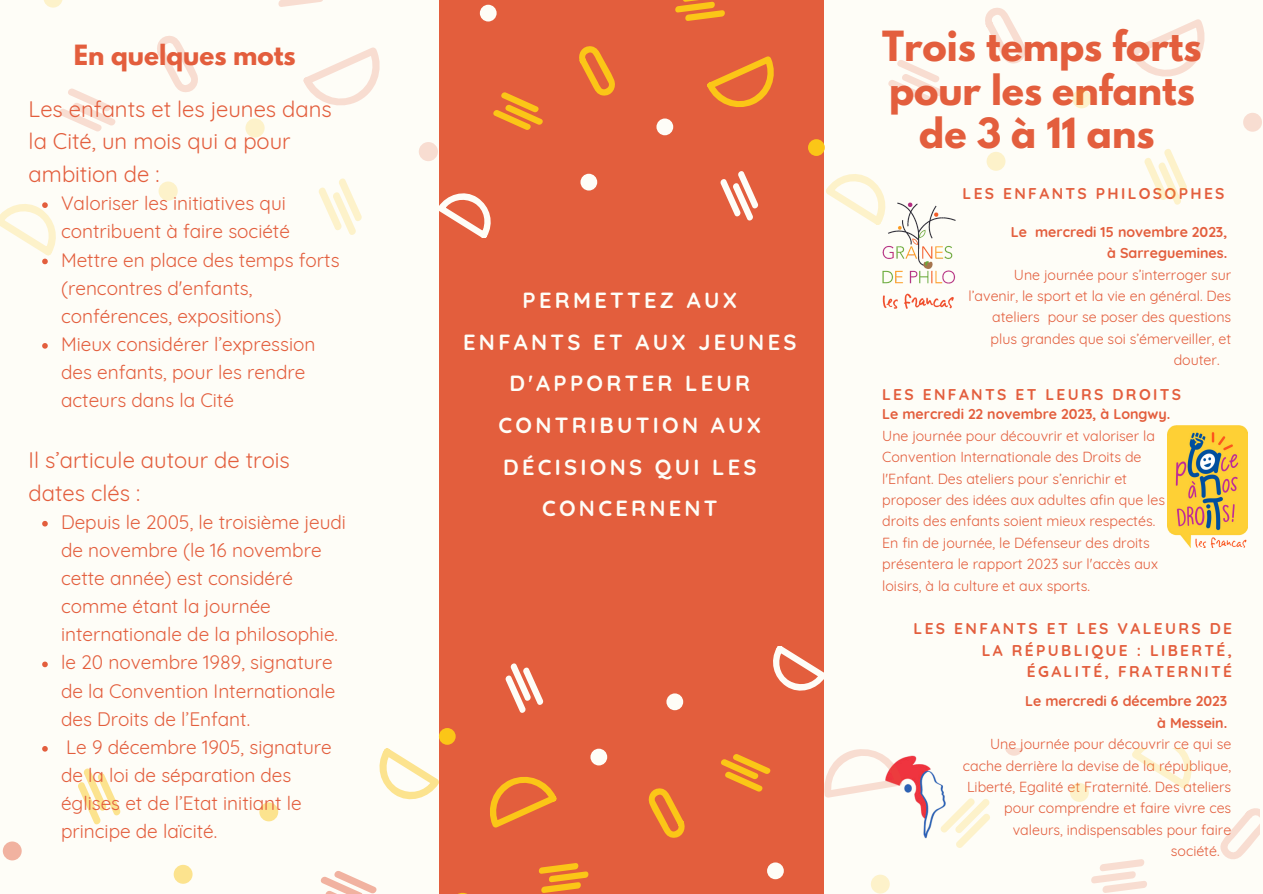
<style>
.page{position:relative;width:1263px;height:894px;background:#fff}
.page>*{position:absolute;margin:0;border:0;box-sizing:border-box;transform-origin:0 0}
.t1{font:700 36.75px/43.5px "League Spartan";color:#e35e3d;text-align:center}
.t2{font:700 24.75px "League Spartan";color:#e35e3d}
.t3{font:22.05px/32.5px "Quicksand";color:#e35e3d}
.t4{font:700 21.9px/41.5px "Quicksand";letter-spacing:.15em;color:#fefdf7;text-align:center}
.t5{font:19.05px/28px "Quicksand";color:#e35e3d}
.t6{font:700 15.6px/21.3px "Quicksand";letter-spacing:.15em;color:#e35e3d;text-align:right}
.t7{font:14.25px/21.3px "Quicksand";color:#e35e3d}
.t8{font:700 14.25px "Quicksand";color:#e35e3d}
.s1{font-weight:700}
</style>
<div class="page">
<div style="left:0;top:0;width:1263px;height:893px;background:#fefdf7"></div>
<div style="left:439px;top:0;width:385px;height:893px;background:#e35e3d"></div>
<svg style="left:59px;top:88px;width:57px;height:44px"></svg>
<svg style="left:44px;top:0;width:19px;height:8px"></svg>
<svg style="left:157px;top:36px;width:41px;height:56px"></svg>
<div style="left:159px;top:181px;width:19px;height:20px;background:#fdf2ca;border-radius:50%"></div>
<svg style="left:303px;top:47px;width:77px;height:59px"></svg>
<svg style="left:278px;top:0;width:45px;height:7px"></svg>
<div style="left:245px;top:118px;width:20px;height:19px;background:#fdf2ca;border-radius:50%"></div>
<div style="left:419px;top:142px;width:18px;height:19px;background:#f8ddd1;border-radius:50%"></div>
<svg style="left:318px;top:178px;width:44px;height:57px"></svg>
<svg style="left:493px;top:92px;width:50px;height:38px"></svg>
<svg style="left:439px;top:193px;width:52px;height:45px"></svg>
<div style="left:480px;top:5px;width:17px;height:16px;background:#fefdf7;border-radius:50%"></div>
<svg style="left:579px;top:46px;width:36px;height:50px"></svg>
<div style="left:580px;top:174px;width:17px;height:16px;background:#fefdf7;border-radius:50%"></div>
<svg style="left:707px;top:56px;width:67px;height:51px"></svg>
<svg style="left:675px;top:0;width:50px;height:21px"></svg>
<div style="left:656px;top:118px;width:17px;height:17px;background:#fefdf7;border-radius:50%"></div>
<div style="left:808px;top:139px;width:17px;height:17px;background:#fbc617;border-radius:50%"></div>
<svg style="left:720px;top:171px;width:38px;height:50px"></svg>
<svg style="left:320px;top:871px;width:57px;height:22px"></svg>
<svg style="left:379px;top:748px;width:60px;height:52px"></svg>
<svg style="left:259px;top:802px;width:19px;height:19px"></svg>
<svg style="left:174px;top:864px;width:19px;height:19px"></svg>
<div style="left:3px;top:841px;width:19px;height:19px;background:#f1b2a0;border-radius:50%"></div>
<svg style="left:78px;top:768px;width:43px;height:57px"></svg>
<svg style="left:721px;top:754px;width:50px;height:38px"></svg>
<svg style="left:773px;top:646px;width:51px;height:45px"></svg>
<div style="left:767px;top:862px;width:17px;height:17px;background:#fefdf7;border-radius:50%"></div>
<svg style="left:648px;top:788px;width:37px;height:50px"></svg>
<div style="left:666px;top:693px;width:17px;height:17px;background:#fefdf7;border-radius:50%"></div>
<svg style="left:490px;top:777px;width:67px;height:50px"></svg>
<svg style="left:538px;top:863px;width:51px;height:30px"></svg>
<div style="left:590px;top:748px;width:17px;height:17px;background:#fefdf7;border-radius:50%"></div>
<div style="left:439px;top:727px;width:17px;height:17px;background:#fbc617;border-radius:50%"></div>
<svg style="left:505px;top:663px;width:39px;height:50px"></svg>
<svg style="left:0;top:202px;width:56px;height:62px"></svg>
<svg style="left:42px;top:343px;width:6px;height:5px"></svg>
<svg style="left:42px;top:520px;width:6px;height:6px"></svg>
<svg style="left:42px;top:661px;width:6px;height:6px"></svg>
<svg style="left:42px;top:746px;width:6px;height:5px"></svg>
<img style="left:904px;top:755px;width:40px;height:84px">
<img style="left:876px;top:203px;width:80px;height:105px">
<img style="left:1167px;top:425px;width:80px;height:122px">
<svg style="left:888px;top:60px;width:56px;height:43px"></svg>
<svg style="left:826px;top:174px;width:64px;height:50px"></svg>
<svg style="left:985px;top:8px;width:41px;height:56px"></svg>
<div style="left:987px;top:152px;width:18px;height:19px;background:#fdf2ca;border-radius:50%"></div>
<svg style="left:1129px;top:19px;width:76px;height:58px"></svg>
<div style="left:1072px;top:89px;width:19px;height:19px;background:#fdf2ca;border-radius:50%"></div>
<div style="left:1243px;top:113px;width:19px;height:19px;background:#f8ddd1;border-radius:50%"></div>
<svg style="left:1144px;top:149px;width:43px;height:56px"></svg>
<svg style="left:824px;top:749px;width:80px;height:48px"></svg>
<div style="left:871px;top:874px;width:19px;height:19px;background:#fdf2ca;border-radius:50%"></div>
<svg style="left:1005px;top:748px;width:18px;height:7px"></svg>
<svg style="left:938px;top:795px;width:52px;height:53px"></svg>
<svg style="left:1091px;top:859px;width:56px;height:34px"></svg>
<svg style="left:1132px;top:748px;width:60px;height:41px"></svg>
<svg style="left:1220px;top:808px;width:40px;height:51px"></svg>
<svg style="left:1070px;top:782px;width:19px;height:19px"></svg>
<p class="t2" style="left:74px;top:42px;width:224px">En quelques mots</p>
<p class="t3" style="left:29px;top:92px;width:305px">Les enfants et les jeunes dans la Cité, un mois qui a pour ambition de :</p>
<p class="t5" style="left:61px;top:189px;width:230px">Valoriser les initiatives qui contribuent à faire société</p>
<p class="t5" style="left:61px;top:245px;width:280px">Mettre en place des temps forts (rencontres d'enfants, conférences, expositions)</p>
<p class="t5" style="left:61px;top:329px;width:256px">Mieux considérer l’expression des enfants, pour les rendre acteurs dans la Cité</p>
<p class="t3" style="left:29px;top:443px;width:263px">Il s’articule autour de trois dates clés :</p>
<p class="t5" style="left:61px;top:507px;width:286px">Depuis le 2005, le troisième jeudi de novembre (le 16 novembre cette année) est considéré comme étant la journée internationale de la philosophie.</p>
<p class="t5" style="left:61px;top:648px;width:276px">le 20 novembre 1989, signature de la Convention Internationale des Droits de l’Enfant.</p>
<p class="t5" style="left:61px;top:732px;width:272px">Le 9 décembre 1905, signature de la loi de séparation des églises et de l’Etat initiant le principe de laïcité.</p>
<p class="t4" style="left:463px;top:279px;width:335px">PERMETTEZ AUX<br>ENFANTS ET AUX JEUNES<br>D'APPORTER LEUR<br>CONTRIBUTION AUX<br>DÉCISIONS QUI LES<br>CONCERNENT</p>
<p class="t1" style="left:882px;top:29px;width:321px">Trois temps forts pour les enfants de 3 à 11 ans</p>
<p class="t6" style="left:963px;top:182px;width:263px">LES ENFANTS PHILOSOPHES</p>
<p class="t8" style="left:1011px;top:222px;width:218px">Le mercredi 15 novembre 2023,</p>
<p class="t8" style="left:1107px;top:244px;width:122px">à Sarreguemines.</p>
<p class="t7" style="left:1014px;top:263px;width:219px">Une journée pour s’interroger sur</p>
<p class="t7" style="left:969px;top:285px;width:264px">l’avenir, le sport et la vie en général. Des</p>
<p class="t7" style="left:992px;top:306px;width:241px">ateliers pour se poser des questions</p>
<p class="t7" style="left:990px;top:327px;width:242px">plus grandes que soi s’émerveiller, et</p>
<p class="t7" style="left:1174px;top:349px;width:47px">douter.</p>
<p class="t6" style="left:882px;top:384px;width:300px">LES ENFANTS ET LEURS DROITS</p>
<p class="t7" style="left:882px;top:403px;width:290px"><span class="s1">Le mercredi 22 novembre 2023, à Longwy.<br></span>Une journée pour découvrir et valoriser la Convention Internationale des Droits de l'Enfant. Des ateliers pour s’enrichir et proposer des idées aux adultes afin que les droits des enfants soient mieux respectés.</p>
<p class="t7" style="left:882px;top:531px;width:277px">En fin de journée, le Défenseur des droits présentera le rapport 2023 sur l'accès aux loisirs, à la culture et aux sports.</p>
<p class="t6" style="left:914px;top:617px;width:320px">LES ENFANTS ET LES VALEURS DE<br>LA RÉPUBLIQUE : LIBERTÉ,<br>ÉGALITÉ, FRATERNITÉ</p>
<p class="t8" style="left:1025px;top:692px;width:204px">Le mercredi 6 décembre 2023</p>
<p class="t8" style="left:1157px;top:713px;width:72px">à Messein.</p>
<p class="t7" style="left:990px;top:733px;width:243px">Une journée pour découvrir ce qui se</p>
<p class="t7" style="left:963px;top:754px;width:270px">cache derrière la devise de la république,</p>
<p class="t7" style="left:967px;top:775px;width:266px">Liberté, Egalité et Fraternité. Des ateliers</p>
<p class="t7" style="left:1004px;top:797px;width:229px">pour comprendre et faire vivre ces</p>
<p class="t7" style="left:1013px;top:818px;width:220px">valeurs, indispensables pour faire</p>
<p class="t7" style="left:1171px;top:839px;width:50px">société.</p>
</div>
